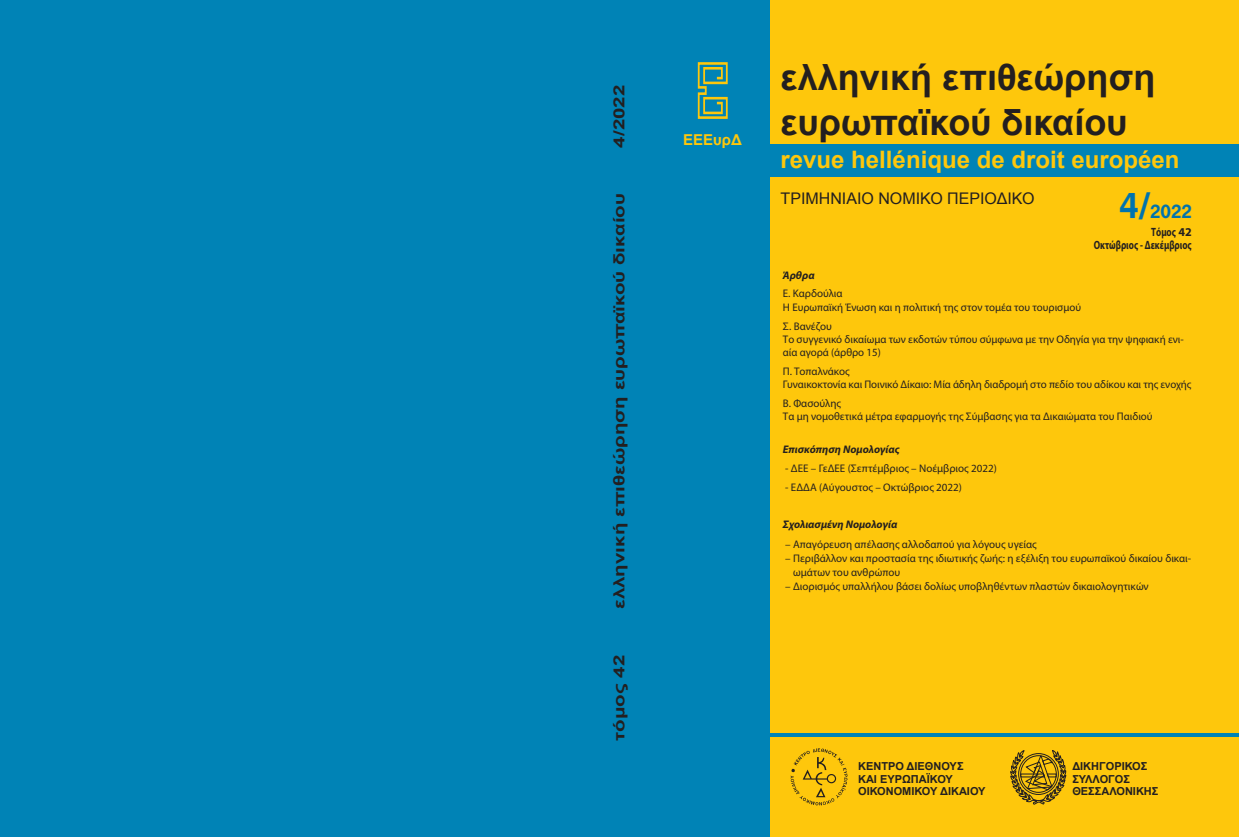
<style>
.page{position:relative;width:1239px;height:837px;background:#fff}
.page>*{position:absolute;margin:0;border:0;box-sizing:border-box;transform-origin:0 0}
.keim_ex{font:700 36.1px "Arial";color:#231f20}
.keim_ex-2{font:700 24px "Arial";color:#fec70c}
.keim_ex-3{font:700 18px "Mg Helvetica UC Pol";color:#0073ae}
.keim_ex-4{font:16px "Arial";color:#231f20}
.t1{font:700 15.4px "Arial";color:#231f20;scale:1.33 1}
.keim_ex-5{font:700 15px "Arial";color:#fec70c}
.keim_ex-6{font:700 12px "Myriad Pro";color:#231f20;scale:.75 1}
.Βασικό{font:11px/13.2px "Myriad Pro";color:#231f20}
.keim_ex-7{font:700 11px "Arial";color:#231f20}
.Βασικό-2{font:italic 700 11px "Myriad Pro";color:#231f20}
.s1{font-size:34px}
</style>
<div class="page">
<div style="left:0;top:0;width:1239px;height:836px;background:#0083b6"></div>
<div style="left:770px;top:0;width:469px;height:836px;background:#fec70c"></div>
<div style="left:770px;top:144px;width:469px;height:33px;background:#0083b6"></div>
<svg style="left:770px;top:733px;width:469px;height:3px"></svg>
<svg style="left:697px;top:62px;width:31px;height:57px"></svg>
<svg style="left:790px;top:748px;width:57px;height:57px"></svg>
<svg style="left:1010px;top:750px;width:56px;height:54px"></svg>
<p class="t1" style="left:609px;top:147px;width:49px;rotate:-90deg">4/2022</p>
<p class="t1" style="left:609px;top:609px;width:314px;rotate:-90deg">ελληνική επιθεώρηση ευρωπαϊκού δικαίου</p>
<p class="t1" style="left:609px;top:740px;width:66px;rotate:-90deg">τόμος 42</p>
<p class="keim_ex-5" style="left:683px;top:129px;width:60px">EEEυρΔ</p>
<p class="keim_ex" style="left:780px;top:53px;width:376px">ελληνική επιθεώρηση</p>
<p class="keim_ex" style="left:780px;top:98px;width:348px">ευρωπαϊκού δικαίου</p>
<p class="keim_ex-2" style="left:780px;top:143px;width:400px">revue hellénique de droit européen</p>
<p class="keim_ex-4" style="left:780px;top:188px;width:255px">ΤΡΙΜΗΝΙΑΙΟ ΝΟΜΙΚΟ ΠΕΡΙΟΔΙΚΟ</p>
<p class="keim_ex-3" style="left:1119px;top:200px;width:74px"><span class="s1">4/</span>2022</p>
<p class="keim_ex-6" style="left:1151px;top:224px;width:55px">Τόμος 42</p>
<p class="keim_ex-6" style="left:1094px;top:237px;width:132px">Οκτώβριος - Δεκέμβριος</p>
<p class="Βασικό-2" style="left:783px;top:267px;width:33px">Άρθρα</p>
<p class="Βασικό" style="left:783px;top:287px;width:300px">Ε. Καρδούλια<br>H Ευρωπαϊκή Ένωση και η πολιτική της στον τομέα του τουρισμού</p>
<p class="Βασικό" style="left:783px;top:319px;width:402px">Σ. Βανέζου<br>Το συγγενικό δικαίωμα των εκδοτών τύπου σύμφωνα με την Οδηγία για την ψηφιακή ενι&shy;αία αγορά (άρθρο 15)</p>
<p class="Βασικό" style="left:783px;top:364px;width:410px">Π. Τοπαλνάκος<br>Γυναικοκτονία και Ποινικό Δίκαιο: Μία άδηλη διαδρομή στο πεδίο του αδίκου και της ενοχής</p>
<p class="Βασικό" style="left:783px;top:396px;width:371px">Β. Φασούλης<br>Τα μη νομοθετικά μέτρα εφαρμογής της Σύμβασης για τα Δικαιώματα του Παιδιού</p>
<p class="Βασικό-2" style="left:783px;top:441px;width:118px">Επισκόπηση Νομολογίας</p>
<p class="Βασικό" style="left:785px;top:461px;width:213px">- ΔΕΕ – ΓεΔΕΕ (Σεπτέμβριος – Νοέμβριος 2022)</p>
<p class="Βασικό" style="left:785px;top:480px;width:178px">- ΕΔΔΑ (Αύγουστος – Οκτώβριος 2022)</p>
<p class="Βασικό-2" style="left:783px;top:517px;width:116px">Σχολιασμένη Νομολογία</p>
<p class="Βασικό" style="left:785px;top:537px;width:253px">– Απαγόρευση απέλασης αλλοδαπού για λόγους υγείας</p>
<p class="Βασικό" style="left:793px;top:551px;width:400px;line-height:14px;text-indent:-8px">– Περιβάλλον και προστασία της ιδιωτικής ζωής: η εξέλιξη του ευρωπαϊκού δικαίου δικαι&shy;ωμάτων του ανθρώπου</p>
<p class="Βασικό" style="left:785px;top:579px;width:365px">– Διορισμός υπαλλήλου βάσει δολίως υποβληθέντων πλαστών δικαιολογητικών</p>
<p class="keim_ex-7" style="left:858px;top:758px;width:107px">ΚΕΝΤΡΟ ΔΙΕΘΝΟΥΣ</p>
<p class="keim_ex-7" style="left:858px;top:771px;width:96px">ΚΑΙ ΕΥΡΩΠΑΪΚΟΥ</p>
<p class="keim_ex-7" style="left:858px;top:783px;width:129px">ΟΙΚΟΝΟΜΙΚΟΥ ΔΙΚΑΙΟΥ</p>
<p class="keim_ex-7" style="left:1072px;top:758px;width:77px">ΔΙΚΗΓΟΡΙΚΟΣ</p>
<p class="keim_ex-7" style="left:1072px;top:771px;width:59px">ΣΥΛΛΟΓΟΣ</p>
<p class="keim_ex-7" style="left:1072px;top:783px;width:88px">ΘΕΣΣΑΛΟΝΙΚΗΣ</p>
</div>
